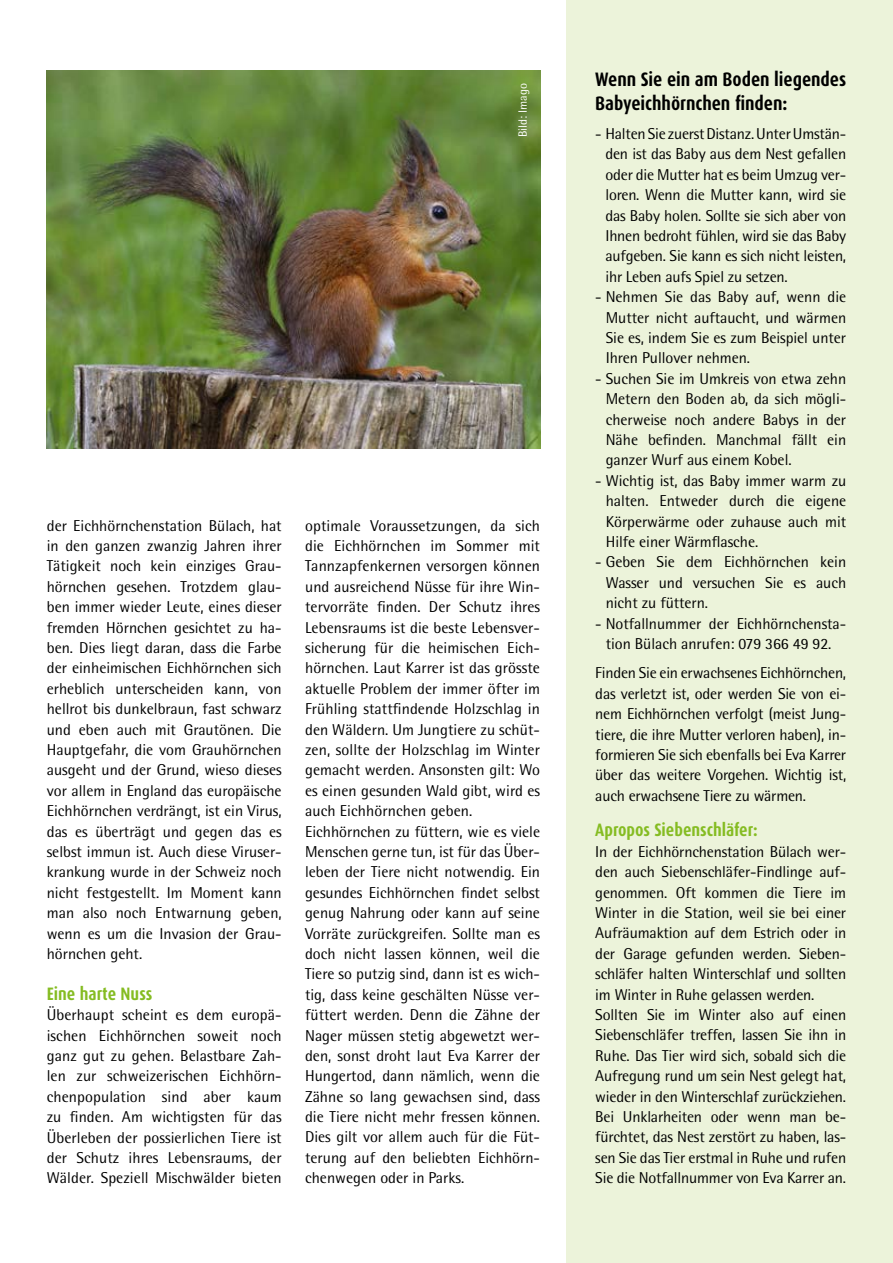
<style>
.page{position:relative;width:893px;height:1263px;background:#fff}
.page>*{position:absolute;margin:0;border:0;box-sizing:border-box;transform-origin:0 0}
.t1{font:700 19.5px/24px "Dax Condensed";letter-spacing:-.005em;color:#000}
.t2{font:700 18px "Dax Condensed";letter-spacing:-.005em;color:#85bc22}
.t3{font:15.75px/20.4px "Rotis Semi Sans";color:#000;text-align:justify}
.t4{font:12px "Rotis Semi Sans";color:#fff}
</style>
<div class="page">
<div style="left:567px;top:0;width:326px;height:1263px;background:#ecf3da"></div>
<img style="left:47px;top:71px;width:493px;height:378px">
<p class="t4" style="left:516px;top:137px;width:56px;rotate:-90deg">Bild: Imago</p>
<p class="t3" style="left:47px;top:515px;width:236px">der Eichhörnchenstation Bülach, hat in den ganzen zwanzig Jahren ihrer Tätigkeit noch kein einziges Grau&shy;hörnchen gesehen. Trotzdem glau&shy;ben immer wieder Leute, eines dieser fremden Hörnchen gesichtet zu ha&shy;ben. Dies liegt daran, dass die Farbe der einheimischen Eichhörnchen sich erheblich unterscheiden kann, von hellrot bis dunkelbraun, fast schwarz und eben auch mit Grautönen. Die Hauptgefahr, die vom Grauhörnchen ausgeht und der Grund, wieso dieses vor allem in England das europäische Eichhörnchen verdrängt, ist ein Virus, das es überträgt und gegen das es selbst immun ist. Auch diese Viruser&shy;krankung wurde in der Schweiz noch nicht festgestellt. Im Moment kann man also noch Entwarnung geben, wenn es um die Invasion der Grau&shy;hörnchen geht.</p>
<p class="t2" style="left:47px;top:984px;width:107px">Eine harte Nuss</p>
<p class="t3" style="left:47px;top:1004px;width:236px">Überhaupt scheint es dem europä&shy;ischen Eichhörnchen soweit noch ganz gut zu gehen. Belastbare Zah&shy;len zur schweizerischen Eichhörn&shy;chenpopulation sind aber kaum zu finden. Am wichtigsten für das Überleben der possierlichen Tiere ist der Schutz ihres Lebensraums, der Wälder. Speziell Mischwälder bieten</p>
<p class="t3" style="left:305px;top:515px;width:236px;text-align:left">optimale Voraussetzungen, da sich die Eichhörnchen im Sommer mit Tannzapfenkernen versorgen können und ausreichend Nüsse für ihre Win&shy;tervorräte finden. Der Schutz ihres Lebensraums ist die beste Lebensver&shy;sicherung für die heimischen Eich&shy;hörnchen. Laut Karrer ist das grösste aktuelle Problem der immer öfter im Frühling stattfindende Holzschlag in den Wäldern. Um Jungtiere zu schüt&shy;zen, sollte der Holzschlag im Winter gemacht werden. Ansonsten gilt: Wo es einen gesunden Wald gibt, wird es auch Eichhörnchen geben.<br>Eichhörnchen zu füttern, wie es viele Menschen gerne tun, ist für das Über&shy;leben der Tiere nicht notwendig. Ein gesundes Eichhörnchen findet selbst genug Nahrung oder kann auf seine Vorräte zurückgreifen. Sollte man es doch nicht lassen können, weil die Tiere so putzig sind, dann ist es wich&shy;tig, dass keine geschälten Nüsse ver&shy;füttert werden. Denn die Zähne der Nager müssen stetig abgewetzt wer&shy;den, sonst droht laut Eva Karrer der Hungertod, dann nämlich, wenn die Zähne so lang gewachsen sind, dass die Tiere nicht mehr fressen können.<br>Dies gilt vor allem auch für die Füt&shy;terung auf den beliebten Eichhörn&shy;chenwegen oder in Parks.</p>
<p class="t1" style="left:595px;top:67px;width:252px">Wenn Sie ein am Boden liegendes<br>Babyeichhörnchen finden:</p>
<p class="t3" style="left:605px;top:123px;width:242px;text-indent:-10px">- Halten Sie zuerst Distanz. Unter Umstän&shy;den ist das Baby aus dem Nest gefallen oder die Mutter hat es beim Umzug ver&shy;loren. Wenn die Mutter kann, wird sie das Baby holen. Sollte sie sich aber von Ihnen bedroht fühlen, wird sie das Baby aufgeben. Sie kann es sich nicht leisten, ihr Leben aufs Spiel zu setzen.</p>
<p class="t3" style="left:606px;top:287px;width:242px;text-indent:-10px">- Nehmen Sie das Baby auf, wenn die Mutter nicht auftaucht, und wärmen Sie es, indem Sie es zum Beispiel unter Ihren Pullover nehmen.</p>
<p class="t3" style="left:606px;top:368px;width:242px;text-indent:-10px">- Suchen Sie im Umkreis von etwa zehn Metern den Boden ab, da sich mögli&shy;cherweise noch andere Babys in der Nähe befinden. Manchmal fällt ein ganzer Wurf aus einem Kobel.</p>
<p class="t3" style="left:606px;top:470px;width:242px;text-indent:-10px">- Wichtig ist, das Baby immer warm zu halten. Entweder durch die eigene Körperwärme oder zuhause auch mit Hilfe einer Wärmflasche.</p>
<p class="t3" style="left:606px;top:552px;width:242px;text-indent:-10px">- Geben Sie dem Eichhörnchen kein Wasser und versuchen Sie es auch nicht zu füttern.</p>
<p class="t3" style="left:595px;top:613px;width:252px;text-align:center">- Notfallnummer der Eichhörnchensta&shy;tion Bülach anrufen: 079 366 49 92.</p>
<p class="t3" style="left:595px;top:663px;width:252px">Finden Sie ein erwachsenes Eichhörnchen, das verletzt ist, oder werden Sie von ei&shy;nem Eichhörnchen verfolgt (meist Jung&shy;tiere, die ihre Mutter verloren haben), in&shy;formieren Sie sich ebenfalls bei Eva Karrer über das weitere Vorgehen. Wichtig ist, auch erwachsene Tiere zu wärmen.</p>
<p class="t2" style="left:595px;top:820px;width:164px">Apropos Siebenschläfer:</p>
<p class="t3" style="left:595px;top:841px;width:252px;text-align:left">In der Eichhörnchenstation Bülach wer&shy;den auch Siebenschläfer-Findlinge auf&shy;genommen. Oft kommen die Tiere im Winter in die Station, weil sie bei einer Aufräumaktion auf dem Estrich oder in der Garage gefunden werden. Sieben&shy;schläfer halten Winterschlaf und sollten im Winter in Ruhe gelassen werden.<br>Sollten Sie im Winter also auf einen Siebenschläfer treffen, lassen Sie ihn in Ruhe. Das Tier wird sich, sobald sich die Aufregung rund um sein Nest gelegt hat, wieder in den Winterschlaf zurückziehen.<br>Bei Unklarheiten oder wenn man be&shy;fürchtet, das Nest zerstört zu haben, las&shy;sen Sie das Tier erstmal in Ruhe und rufen Sie die Notfallnummer von Eva Karrer an.</p>
</div>
